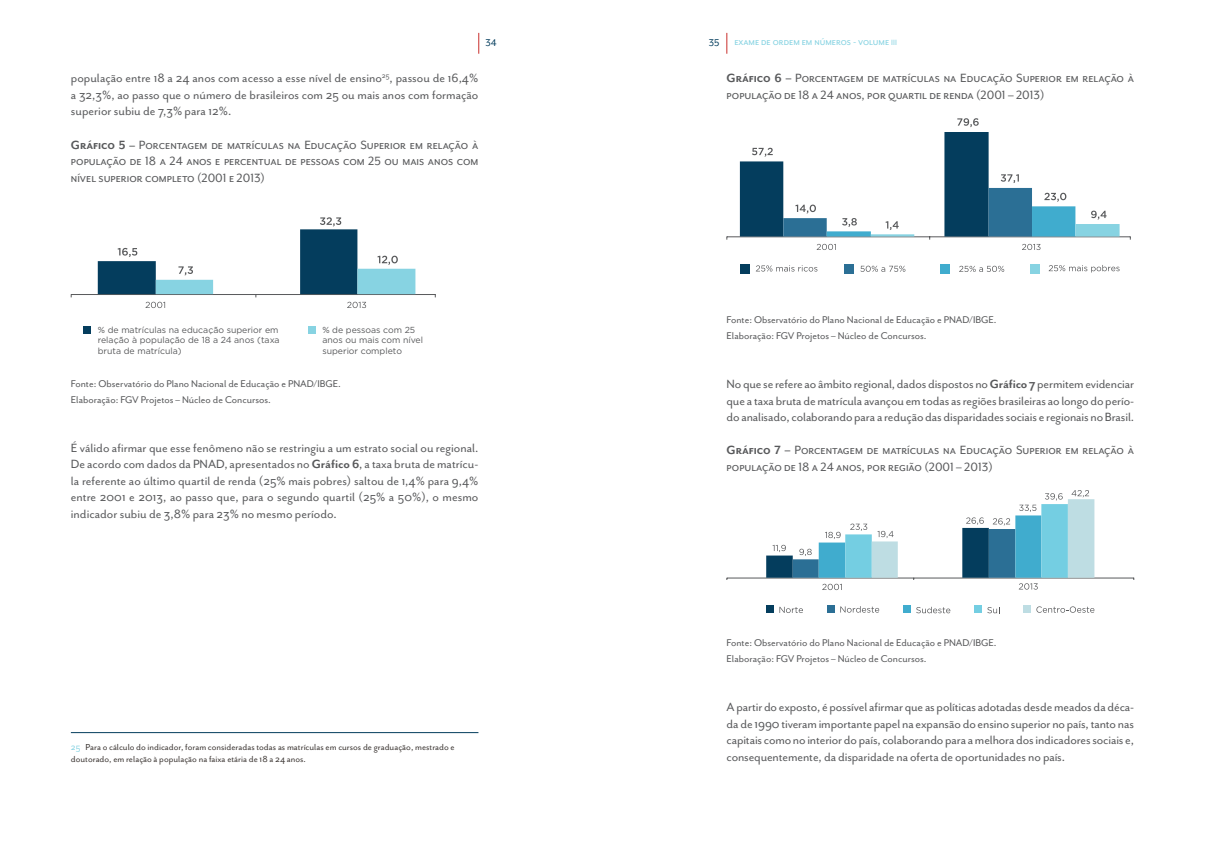
<style>
.page{position:relative;width:1205px;height:851px;background:#fff}
.page>*{position:absolute;margin:0;border:0;box-sizing:border-box;transform-origin:0 0}
.t1{font:13.75px/16.5px "Mr Eaves San OT";color:#58595b;text-align:justify}
.t2{font:11.25px/16.2px "Mr Eaves San OT";color:#58595b}
.t3{font:11.25px "Mr Eaves San OT";color:#87d3e2}
.t4{font:11.25px "Mr Eaves San OT";color:#043d5d}
.t5{font:10px/12px "Mr Eaves San OT";color:#3c3633}
.t6{font:8.75px/10.5px "Gotham";color:#58595b}
.s1{font-size:8.75px}
.s2{font-weight:700}
.s3{color:#87d3e2}
</style>
<div class="page">
<svg style="left:726px;top:33px;width:1px;height:21px"></svg>
<svg style="left:478px;top:33px;width:1px;height:21px"></svg>
<hr style="left:727px;top:236px;width:403px;height:1px;background:#58595b">
<svg style="left:740px;top:118px;width:379px;height:132px"></svg>
<div style="left:740px;top:264px;width:9px;height:9px;background:#043d5d"></div>
<svg style="left:756px;top:265px;width:61px;height:6px"></svg>
<div style="left:940px;top:264px;width:10px;height:9px;background:#40acce"></div>
<svg style="left:959px;top:266px;width:45px;height:6px"></svg>
<div style="left:1030px;top:264px;width:9px;height:9px;background:#87d3e2"></div>
<svg style="left:1048px;top:265px;width:71px;height:7px"></svg>
<div style="left:844px;top:264px;width:10px;height:9px;background:#2b6f95"></div>
<svg style="left:860px;top:265px;width:45px;height:7px"></svg>
<hr style="left:727px;top:577px;width:407px;height:1px;background:#58595b">
<svg style="left:766px;top:490px;width:328px;height:100px"></svg>
<div style="left:974px;top:605px;width:8px;height:8px;background:#74cee2"></div>
<svg style="left:987px;top:607px;width:11px;height:6px"></svg>
<div style="left:1023px;top:605px;width:8px;height:8px;background:#bedde3"></div>
<svg style="left:1036px;top:606px;width:58px;height:6px"></svg>
<div style="left:766px;top:605px;width:8px;height:8px;background:#043d5d"></div>
<svg style="left:779px;top:606px;width:24px;height:7px"></svg>
<div style="left:903px;top:605px;width:8px;height:8px;background:#40acce"></div>
<svg style="left:916px;top:606px;width:34px;height:7px"></svg>
<div style="left:827px;top:605px;width:8px;height:8px;background:#2b6f95"></div>
<svg style="left:840px;top:606px;width:39px;height:6px"></svg>
<hr style="left:71px;top:294px;width:364px;height:1px;background:#58595b">
<svg style="left:98px;top:217px;width:317px;height:91px"></svg>
<div style="left:83px;top:326px;width:8px;height:8px;background:#043d5d"></div>
<div style="left:308px;top:326px;width:7px;height:8px;background:#87d3e2"></div>
<hr style="left:71px;top:732px;width:407px;height:1px;background:#043d5d">
<p class="t4" style="left:485px;top:37px;width:13px">34</p>
<p class="t4" style="left:709px;top:37px;width:12px">35</p>
<p class="t3" style="left:734px;top:36px;width:164px">exame de ordem em números - volume <span class="s1">III</span></p>
<p class="t1" style="left:726px;top:70px;width:409px"><span class="s2">Gráfico 6 –</span> Porcentagem de matrículas na Educação Superior em relação à população de 18 a 24 anos, por quartil de renda (2001 – 2013)</p>
<p class="t1" style="left:71px;top:70px;width:409px">população entre 18 a 24 anos com acesso a esse nível de ensino<sup>25</sup>, passou de 16,4% a 32,3%, ao passo que o número de brasileiros com 25 ou mais anos com formação superior subiu de 7,3% para 12%.</p>
<p class="t1" style="left:71px;top:136px;width:409px"><span class="s2">Gráfico 5 –</span> Porcentagem de matrículas na Educação Superior em relação à população de 18 a 24 anos e percentual de pessoas com 25 ou mais anos com nível superior completo (2001 e 2013)</p>
<p class="t6" style="left:98px;top:324px;width:183px">% de matrículas na educação superior em relação à população de 18 a 24 anos (taxa bruta de matrícula)</p>
<p class="t6" style="left:322px;top:324px;width:102px">% de pessoas com 25 anos ou mais com nível superior completo</p>
<p class="t2" style="left:71px;top:375px;width:272px">Fonte: Observatório do Plano Nacional de Educação e PNAD/IBGE.<br>Elaboração: FGV Projetos – Núcleo de Concursos.</p>
<p class="t1" style="left:71px;top:439px;width:409px">É válido afirmar que esse fenômeno não se restringiu a um estrato social ou regional.<br>De acordo com dados da PNAD, apresentados no <span class="s2">Gráfico 6</span>, a taxa bruta de matrícu&shy;la referente ao último quartil de renda (25% mais pobres) saltou de 1,4% para 9,4% entre 2001 e 2013, ao passo que, para o segundo quartil (25% a 50%), o mesmo indicador subiu de 3,8% para 23% no mesmo período.</p>
<p class="t5" style="left:71px;top:741px;width:385px"><span class="s3">25</span> Para o cálculo do indicador, foram consideradas todas as matrículas em cursos de graduação, mestrado e doutorado, em relação à população na faixa etária de 18 a 24 anos.</p>
<p class="t2" style="left:726px;top:311px;width:272px">Fonte: Observatório do Plano Nacional de Educação e PNAD/IBGE.<br>Elaboração: FGV Projetos – Núcleo de Concursos.</p>
<p class="t1" style="left:726px;top:376px;width:409px">No que se refere ao âmbito regional, dados dispostos no <span class="s2">Gráfico 7</span> permitem evidenciar que a taxa bruta de matrícula avançou em todas as regiões brasileiras ao longo do perío&shy;do analisado, colaborando para a redução das disparidades sociais e regionais no Brasil.</p>
<p class="t1" style="left:726px;top:442px;width:409px"><span class="s2">Gráfico 7 –</span> Porcentagem de matrículas na Educação Superior em relação à população de 18 a 24 anos, por região (2001 – 2013)</p>
<p class="t2" style="left:726px;top:634px;width:272px">Fonte: Observatório do Plano Nacional de Educação e PNAD/IBGE.<br>Elaboração: FGV Projetos – Núcleo de Concursos.</p>
<p class="t1" style="left:726px;top:698px;width:409px">A partir do exposto, é possível afirmar que as políticas adotadas desde meados da déca&shy;da de 1990 tiveram importante papel na expansão do ensino superior no país, tanto nas capitais como no interior do país, colaborando para a melhora dos indicadores sociais e, consequentemente, da disparidade na oferta de oportunidades no país.</p>
</div>
